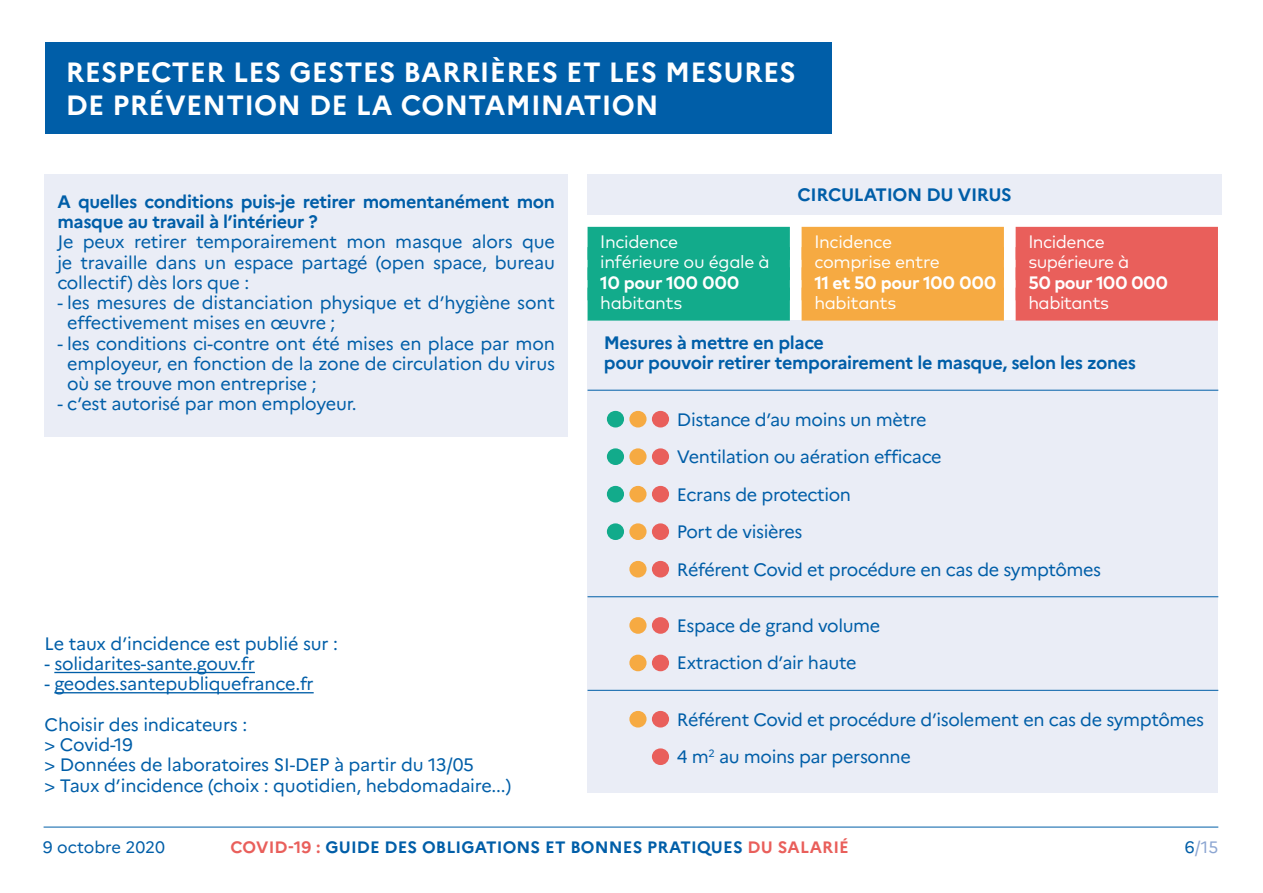
<style>
.page{position:relative;width:1263px;height:893px;background:#fff}
.page>*{position:absolute;margin:0;border:0;box-sizing:border-box;transform-origin:0 0}
.t1{font:66px "Marianne";color:#12ab8b}
.t2{font:700 27.75px/33.3px "Marianne";letter-spacing:.01em;color:#fff}
.t3{font:18px/20.2px "Marianne";letter-spacing:-.015em;color:#005ea8;text-align:justify}
.t4{font:700 18px/20.2px "Marianne";letter-spacing:-.02em;color:#005ea8}
.t5{font:18px/20.2px "Mark Pro";letter-spacing:-.02em;color:#fff}
.t6{font:700 18px "Mark Pro";letter-spacing:-.02em;color:#fff}
.t7{font:700 16.5px "Marianne";letter-spacing:.01em;color:#005ea8}
.t8{font:16.5px "Marianne";color:#005ea8}
.t9{font:16.5px "Marianne";color:#8ca6d2}
.s1{color:#f6aa42}
.s2{color:#e95f5b}
.s3{font-size:66px;color:#f6aa42}
.s4{font-size:66px;color:#e95f5b}
.s5{color:#005ea8}
</style>
<div class="page">
<hr style="left:44px;top:827px;width:1174px;height:1px;background:#005ea8">
<div style="left:45px;top:43px;width:786px;height:91px;background:#005ea8"></div>
<div style="left:45px;top:174px;width:523px;height:263px;background:#eaedf6"></div>
<div style="left:587px;top:320px;width:631px;height:472px;background:#eaedf6"></div>
<hr style="left:587px;top:390px;width:631px;height:1px;background:#005ea8">
<hr style="left:587px;top:596px;width:631px;height:1px;background:#005ea8">
<hr style="left:587px;top:690px;width:631px;height:1px;background:#005ea8">
<div style="left:587px;top:174px;width:635px;height:41px;background:#eaedf6"></div>
<hr style="left:54px;top:672px;width:201px;height:1px;background:#005ea8">
<hr style="left:54px;top:692px;width:260px;height:1px;background:#005ea8">
<div style="left:801px;top:227px;width:203px;height:33px;background:#f6aa42"></div>
<div style="left:801px;top:247px;width:203px;height:33px;background:#f6aa42"></div>
<div style="left:801px;top:267px;width:203px;height:33px;background:#f6aa42"></div>
<div style="left:801px;top:288px;width:203px;height:33px;background:#f6aa42"></div>
<div style="left:1016px;top:227px;width:202px;height:33px;background:#e95f5b"></div>
<div style="left:1016px;top:247px;width:202px;height:33px;background:#e95f5b"></div>
<div style="left:1016px;top:267px;width:202px;height:33px;background:#e95f5b"></div>
<div style="left:1016px;top:288px;width:202px;height:33px;background:#e95f5b"></div>
<div style="left:587px;top:227px;width:203px;height:33px;background:#12ab8b"></div>
<div style="left:587px;top:247px;width:203px;height:33px;background:#12ab8b"></div>
<div style="left:587px;top:267px;width:203px;height:33px;background:#12ab8b"></div>
<div style="left:587px;top:288px;width:203px;height:33px;background:#12ab8b"></div>
<h2 class="t2" style="left:66px;top:55px;width:731px">RESPECTER LES GESTES BARRIÈRES ET LES MESURES<br>DE PRÉVENTION DE LA CONTAMINATION</h2>
<p class="t4" style="left:57px;top:191px;width:499px">A quelles conditions puis-je retirer momentanément mon masque au travail à l’intérieur ?</p>
<p class="t3" style="left:57px;top:232px;width:499px">Je peux retirer temporairement mon masque alors que je travaille dans un espace partagé (open space, bureau collectif) dès lors que :</p>
<p class="t3" style="left:67px;top:293px;width:489px;text-indent:-10px">- les mesures de distanciation physique et d’hygiène sont effectivement mises en œuvre ;</p>
<p class="t3" style="left:67px;top:333px;width:489px;text-indent:-10px">- les conditions ci-contre ont été mises en place par mon employeur, en fonction de la zone de circulation du virus où se trouve mon entreprise ;</p>
<p class="t3" style="left:57px;top:394px;width:301px">- c’est autorisé par mon employeur.</p>
<p class="t3" style="left:45px;top:633px;width:295px">Le taux d’incidence est publié sur :</p>
<p class="t3" style="left:45px;top:654px;width:212px">- solidarites-sante.gouv.fr</p>
<p class="t3" style="left:45px;top:674px;width:271px">- geodes.santepubliquefrance.fr</p>
<p class="t3" style="left:45px;top:714px;width:468px;text-align:left">Choisir des indicateurs :<br>&gt; Covid-19<br>&gt; Données de laboratoires SI-DEP à partir du 13/05<br>&gt; Taux d’incidence (choix : quotidien, hebdomadaire...)</p>
<p class="t5" style="left:600px;top:230px;width:171px">Incidence<br>inférieure ou égale à</p>
<p class="t6" style="left:600px;top:269px;width:141px">10 pour 100 000</p>
<p class="t5" style="left:600px;top:291px;width:83px">habitants</p>
<p class="t4" style="left:798px;top:185px;width:216px">CIRCULATION DU VIRUS</p>
<p class="t5" style="left:814px;top:230px;width:127px">Incidence comprise entre</p>
<p class="t6" style="left:814px;top:269px;width:184px">11 et 50 pour 100 000</p>
<p class="t5" style="left:814px;top:291px;width:83px">habitants</p>
<p class="t5" style="left:1028px;top:230px;width:102px">Incidence supérieure à</p>
<p class="t6" style="left:1028px;top:269px;width:141px">50 pour 100 000</p>
<p class="t5" style="left:1028px;top:291px;width:82px">habitants</p>
<p class="t4" style="left:604px;top:333px;width:534px">Mesures à mettre en place<br>pour pouvoir retirer temporairement le masque, selon les zones</p>
<h1 class="t1" style="left:604px;top:372px;width:70px">•<span class="s1">•</span><span class="s2">•</span></h1>
<p class="t3" style="left:677px;top:409px;width:251px">Distance d’au moins un mètre</p>
<h1 class="t1" style="left:604px;top:410px;width:70px">•<span class="s1">•</span><span class="s2">•</span></h1>
<p class="t3" style="left:677px;top:447px;width:266px">Ventilation ou aération efficace</p>
<h1 class="t1" style="left:604px;top:447px;width:70px">•<span class="s1">•</span><span class="s2">•</span></h1>
<p class="t3" style="left:677px;top:484px;width:176px">Ecrans de protection</p>
<h1 class="t1" style="left:604px;top:485px;width:70px">•<span class="s1">•</span><span class="s2">•</span></h1>
<p class="t3" style="left:677px;top:522px;width:127px">Port de visières</p>
<p class="t3" style="left:626px;top:559px;width:476px"><span class="s3">•</span><span class="s4">•</span> Référent Covid et procédure en cas de symptômes</p>
<p class="t3" style="left:626px;top:615px;width:255px"><span class="s3">•</span><span class="s4">•</span> Espace de grand volume</p>
<p class="t3" style="left:626px;top:653px;width:232px"><span class="s3">•</span><span class="s4">•</span> Extraction d’air haute</p>
<p class="t3" style="left:626px;top:709px;width:579px"><span class="s3">•</span><span class="s4">•</span> Référent Covid et procédure d’isolement en cas de symptômes</p>
<p class="t3" style="left:649px;top:747px;width:263px"><span class="s4">•</span> 4 m<sup>2</sup> au moins par personne</p>
<p class="t8" style="left:43px;top:837px;width:124px">9 octobre 2020</p>
<p class="t7" style="left:230px;top:837px;width:620px"><span class="s2">COVID-19 :</span> GUIDE DES OBLIGATIONS ET BONNES PRATIQUES <span class="s2">DU SALARIÉ</span></p>
<p class="t9" style="left:1185px;top:837px;width:35px"><span class="s5">6</span>/15</p>
</div>
